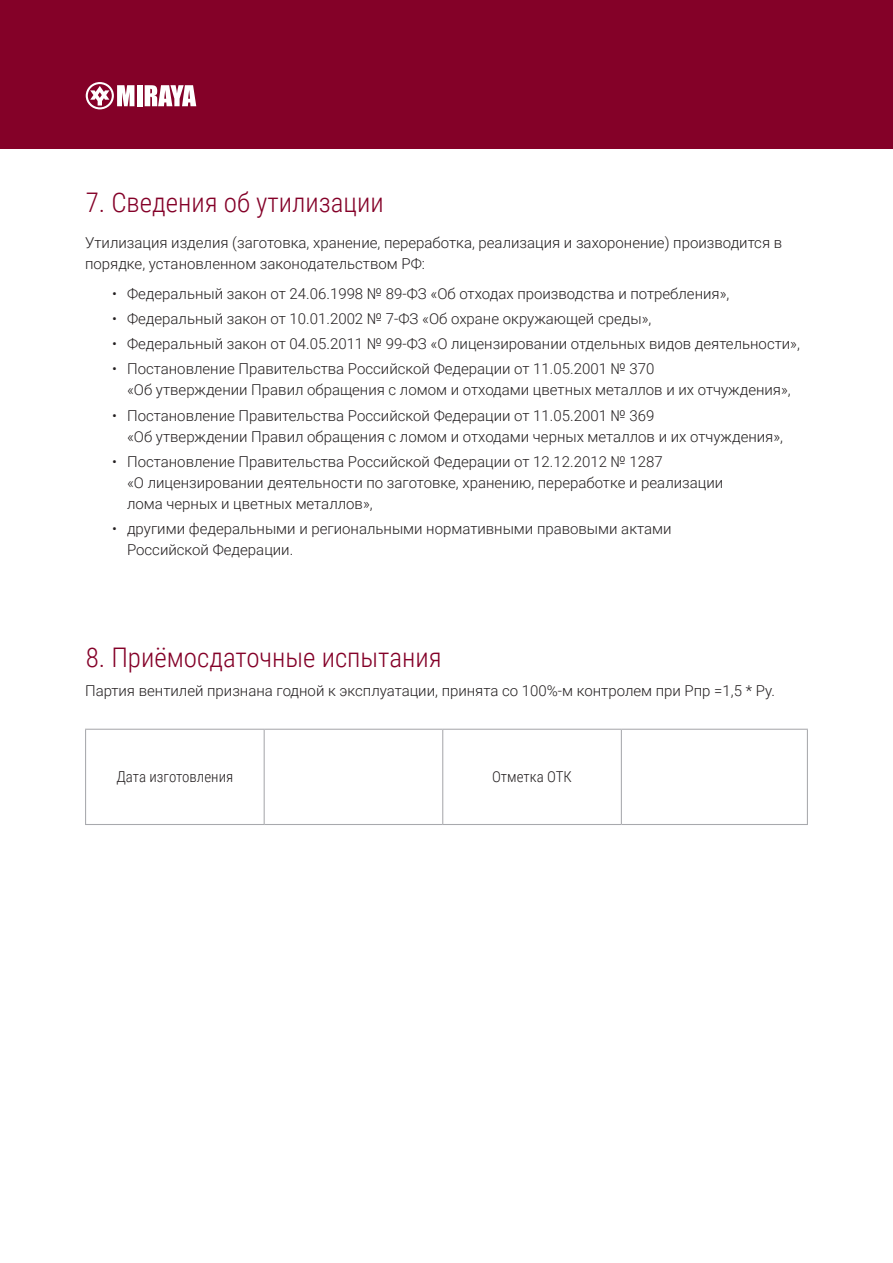
<style>
.page{position:relative;width:893px;height:1263px;background:#fff}
.page>*{position:absolute;margin:0;border:0;box-sizing:border-box;transform-origin:0 0}
.Заголовки{font:300 27px "Roboto Condensed";color:#840128}
.Основной_текс{font:300 15px/21px "Roboto";color:#231f20}
.Paragraph_Style_1{font:300 15px "Roboto Condensed";color:#231f20}
</style>
<div class="page">
<div style="left:0;top:0;width:893px;height:148px;background:#840128"></div>
<div style="left:137px;top:85px;width:5px;height:21px;background:#fff"></div>
<svg style="left:145px;top:85px;width:51px;height:21px"></svg>
<svg style="left:86px;top:82px;width:48px;height:27px"></svg>
<hr style="left:85px;top:729px;width:179px;height:1px;background:#a8a9ad">
<hr style="left:85px;top:730px;width:1px;height:94px;background:#a8a9ad">
<hr style="left:264px;top:729px;width:179px;height:1px;background:#a8a9ad">
<hr style="left:264px;top:730px;width:1px;height:94px;background:#a8a9ad">
<hr style="left:443px;top:729px;width:178px;height:1px;background:#a8a9ad">
<hr style="left:442px;top:730px;width:1px;height:94px;background:#a8a9ad">
<hr style="left:621px;top:729px;width:187px;height:1px;background:#a8a9ad">
<hr style="left:621px;top:730px;width:1px;height:94px;background:#a8a9ad">
<hr style="left:807px;top:730px;width:1px;height:94px;background:#a8a9ad">
<hr style="left:85px;top:824px;width:179px;height:1px;background:#a8a9ad">
<hr style="left:264px;top:824px;width:179px;height:1px;background:#a8a9ad">
<hr style="left:443px;top:824px;width:178px;height:1px;background:#a8a9ad">
<hr style="left:621px;top:824px;width:187px;height:1px;background:#a8a9ad">
<p class="Заголовки" style="left:86px;top:183px;width:300px">7. Сведения об утилизации</p>
<p class="Основной_текс" style="left:85px;top:232px;width:699px">Утилизация изделия (заготовка, хранение, переработка, реализация и захоронение) производится в порядке, установленном законодательством РФ:</p>
<p class="Основной_текс" style="left:112px;top:282px;width:619px">• Федеральный закон от 24.06.1998 № 89-ФЗ «Об отходах производства и потребления»,</p>
<p class="Основной_текс" style="left:112px;top:307px;width:541px">• Федеральный закон от 10.01.2002 № 7-ФЗ «Об охране окружающей среды»,</p>
<p class="Основной_текс" style="left:112px;top:333px;width:689px">• Федеральный закон от 04.05.2011 № 99-ФЗ «О лицензировании отдельных видов деятельности»,</p>
<p class="Основной_текс" style="left:127px;top:358px;width:665px;text-indent:-15px">• Постановление Правительства Российской Федерации от 11.05.2001 № 370<br>«Об утверждении Правил обращения с ломом и отходами цветных металлов и их отчуждения»,</p>
<p class="Основной_текс" style="left:127px;top:404px;width:658px;text-indent:-15px">• Постановление Правительства Российской Федерации от 11.05.2001 № 369<br>«Об утверждении Правил обращения с ломом и отходами черных металлов и их отчуждения»,</p>
<p class="Основной_текс" style="left:127px;top:450px;width:598px;text-indent:-15px">• Постановление Правительства Российской Федерации от 12.12.2012 № 1287<br>«О лицензировании деятельности по заготовке, хранению, переработке и реализации лома черных и цветных металлов»,</p>
<p class="Основной_текс" style="left:127px;top:518px;width:546px;text-indent:-15px">• другими федеральными и региональными нормативными правовыми актами<br>Российской Федерации.</p>
<p class="Заголовки" style="left:86px;top:638px;width:357px">8. Приёмосдаточные испытания</p>
<p class="Основной_текс" style="left:85px;top:680px;width:691px">Партия вентилей признана годной к эксплуатации, принята со 100%-м контролем при Рпр =1,5 * Ру.</p>
<p class="Paragraph_Style_1" style="left:116px;top:767px;width:118px">Дата изготовления</p>
<p class="Paragraph_Style_1" style="left:492px;top:767px;width:81px">Отметка ОТК</p>
</div>
